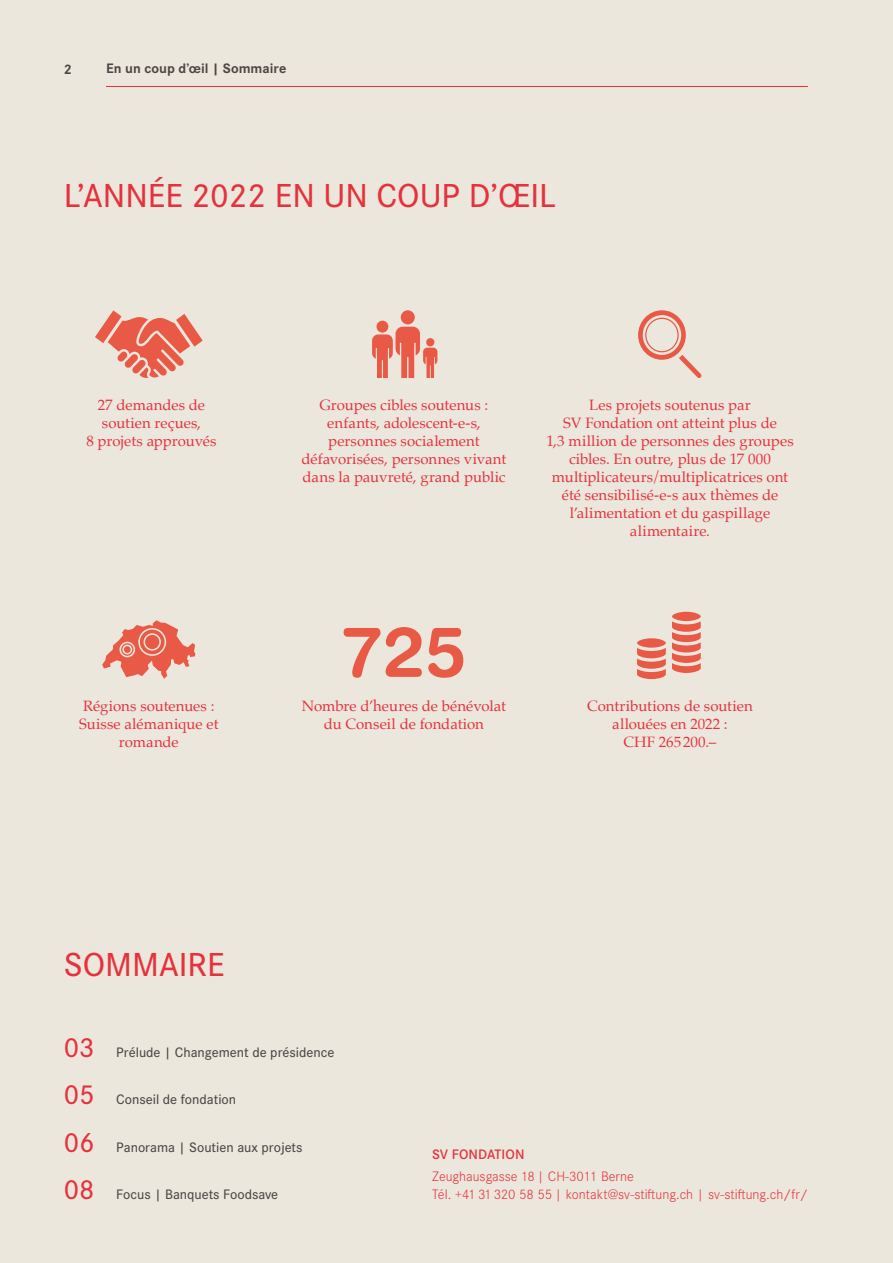
<style>
.page{position:relative;width:893px;height:1263px;background:#ece7dc}
.page>*{position:absolute;margin:0;border:0;box-sizing:border-box;transform-origin:0 0}
.t1{font:700 70.05px "Helvetica Rounded LT Pro";color:#e85946}
.t2{font:500 34.5px "Corporate S Pro";color:#e5323d}
.t3{font:15px/18px "Palatino";color:#e5323d;text-align:center}
.t4{font:500 14.25px "Corporate S Pro";color:#4b4744}
.t5{font:300 14.25px/18px "Corporate S Pro";color:#e5323d}
.t6{font:700 14.25px "Corporate S Pro";letter-spacing:.005em;color:#4b4744}
.t7{font:600 14.25px "Corporate S Pro";letter-spacing:.005em;color:#e5323d}
.s1{font-size:28.5px;color:#e5323d}
</style>
<div class="page">
<hr style="left:106px;top:86px;width:702px;height:1px;background:#e5323d">
<svg style="left:95px;top:310px;width:108px;height:68px"></svg>
<div style="left:377px;top:321px;width:11px;height:12px;background:#e85946;border-radius:50%"></div>
<div style="left:401px;top:310px;width:14px;height:14px;background:#e85946;border-radius:50%"></div>
<svg style="left:372px;top:327px;width:65px;height:51px"></svg>
<svg style="left:638px;top:310px;width:64px;height:68px"></svg>
<div style="left:672px;top:612px;width:29px;height:9px;background:#e85946;border-radius:50%"></div>
<svg style="left:637px;top:621px;width:65px;height:58px"></svg>
<svg style="left:102px;top:620px;width:93px;height:59px"></svg>
<p class="t6" style="left:64px;top:58px;width:10px">2</p>
<p class="t6" style="left:106px;top:57px;width:182px">En un coup d’œil | Sommaire</p>
<h2 class="t2" style="left:64px;top:169px;width:494px">L’ANNÉE 2022 EN UN COUP D’ŒIL</h2>
<p class="t3" style="left:86px;top:396px;width:132px">27 demandes de soutien reçues,<br>8 projets approuvés</p>
<p class="t3" style="left:79px;top:696px;width:141px">Régions soutenues :<br>Suisse alémanique et romande</p>
<p class="t3" style="left:302px;top:396px;width:206px">Groupes cibles soutenus : enfants, adolescent-e-s, personnes socialement défavorisées, personnes vivant dans la pauvreté, grand public</p>
<p class="t3" style="left:546px;top:396px;width:249px">Les projets soutenus par<br>SV Fondation ont atteint plus de<br>1,3 million de personnes des groupes cibles. En outre, plus de 17 000 multiplicateurs/multiplicatrices ont été sensibilisé-e-s aux thèmes de l’alimentation et du gaspillage alimentaire.</p>
<h1 class="t1" style="left:343px;top:609px;width:125px">725</h1>
<p class="t3" style="left:302px;top:696px;width:206px">Nombre d’heures de bénévolat du Conseil de fondation</p>
<p class="t3" style="left:587px;top:696px;width:167px">Contributions de soutien allouées en 2022 :<br>CHF 265200.–</p>
<h2 class="t2" style="left:64px;top:939px;width:162px">SOMMAIRE</h2>
<p class="t4" style="left:64px;top:1042px;width:272px"><span class="s1">03</span> Prélude | Changement de présidence</p>
<p class="t4" style="left:64px;top:1089px;width:174px"><span class="s1">05</span> Conseil de fondation</p>
<p class="t4" style="left:64px;top:1136px;width:240px"><span class="s1">06</span> Panorama | Soutien aux projets</p>
<p class="t4" style="left:64px;top:1183px;width:216px"><span class="s1">08</span> Focus | Banquets Foodsave</p>
<p class="t7" style="left:432px;top:1144px;width:94px">SV FONDATION</p>
<p class="t5" style="left:432px;top:1166px;width:377px">Zeughausgasse 18 | CH-3011 Berne<br>Tél. +41 31 320 58 55 | kontakt@sv-stiftung.ch | sv-stiftung.ch/fr/</p>
</div>
